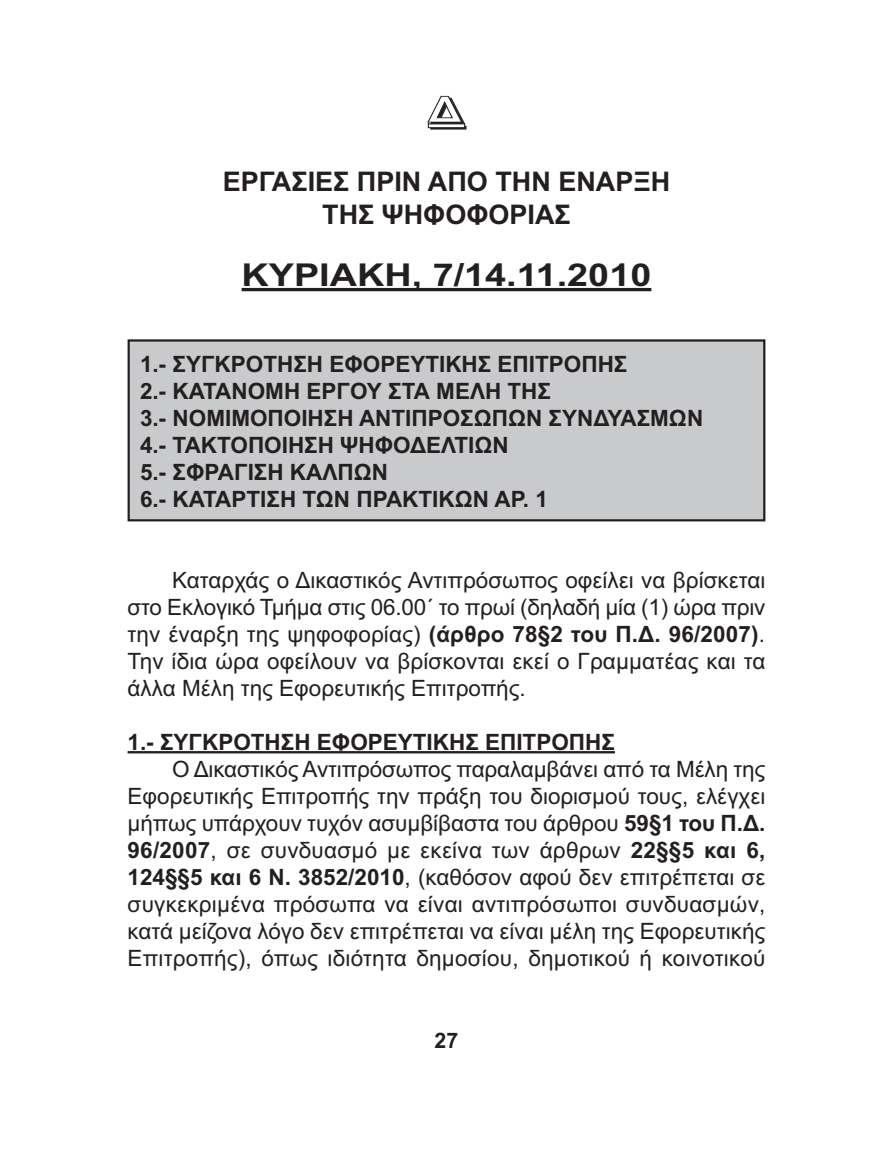
<style>
.page{position:relative;width:893px;height:1149px;background:#fff}
.page>*{position:absolute;margin:0;border:0;box-sizing:border-box;transform-origin:0 0}
.t1{font:700 36px "Arial";color:#fff;scale:1.3 1}
.t2{font:700 31.5px "Arial";color:#231f20;scale:1.2 1}
.t3{font:700 27px/32.4px "Arial";color:#231f20;text-align:center}
.t4{font:22.5px/27px "Arial";letter-spacing:.005em;color:#231f20;text-align:justify}
.t5{font:700 22.5px/27px "Arial";color:#231f20}
.t6{font:700 21.38px "Arial";color:#231f20}
.s1{font-weight:700}
</style>
<div class="page">
<div style="left:130px;top:341px;width:633px;height:178px;background:#c9cacc"></div>
<div style="left:128px;top:339px;width:637px;height:182px;border:2px solid #231f20"></div>
<hr style="left:430px;top:126px;width:36px;height:3px;background:#231f20">
<div style="left:428px;top:124px;width:37px;height:4px;border:1px solid #231f20"></div>
<hr style="left:242px;top:288px;width:409px;height:3px;background:#231f20">
<hr style="left:128px;top:750px;width:487px;height:3px;background:#231f20">
<h1 class="t1" style="left:428px;top:89px;width:27px">∆</h1>
<p class="t3" style="left:223px;top:165px;width:449px">ΕΡΓΑΣΙΕΣ ΠΡΙΝ ΑΠΟ ΤΗΝ ΕΝΑΡΞΗ<br>ΤΗΣ ΨΗΦΟΦΟΡΙΑΣ</p>
<h2 class="t2" style="left:242px;top:257px;width:343px">ΚΥΡΙΑΚΗ, 7/14.11.2010</h2>
<p class="t5" style="left:140px;top:350px;width:565px">1.- ΣΥΓΚΡΟΤΗΣΗ ΕΦΟΡΕΥΤΙΚΗΣ ΕΠΙΤΡΟΠΗΣ<br>2.- ΚΑΤΑΝΟΜΗ ΕΡΓΟΥ ΣΤΑ ΜΕΛΗ ΤΗΣ<br>3.- ΝΟΜΙΜΟΠΟΙΗΣΗ ΑΝΤΙΠΡΟΣΩΠΩΝ ΣΥΝ∆ΥΑΣΜΩΝ<br>4.- ΤΑΚΤΟΠΟΙΗΣΗ ΨΗΦΟ∆ΕΛΤΙΩΝ<br>5.- ΣΦΡΑΓΙΣΗ ΚΑΛΠΩΝ<br>6.- ΚΑΤΑΡΤΙΣΗ ΤΩΝ ΠΡΑΚΤΙΚΩΝ ΑΡ. 1</p>
<p class="t4" style="left:128px;top:566px;width:639px;text-indent:45px">Καταρχάς ο ∆ικαστικός Αντιπρόσωπος οφείλει να βρίσκεται στο Εκλογικό Τµήµα στις 06.00΄ το πρωί (δηλαδή µία (1) ώρα πριν την έναρξη της ψηφοφορίας) <span class="s1">(άρθρο 78§2 του Π.∆. 96/2007)</span>.<br>Την ίδια ώρα οφείλουν να βρίσκονται εκεί ο Γραµµατέας και τα άλλα Μέλη της Εφορευτικής Επιτροπής.</p>
<p class="t5" style="left:128px;top:728px;width:489px">1.- ΣΥΓΚΡΟΤΗΣΗ ΕΦΟΡΕΥΤΙΚΗΣ ΕΠΙΤΡΟΠΗΣ</p>
<p class="t4" style="left:128px;top:755px;width:639px;text-indent:45px">Ο ∆ικαστικός Αντιπρόσωπος παραλαµβάνει από τα Μέλη της Εφορευτικής Επιτροπής την πράξη του διορισµού τους, ελέγχει µήπως υπάρχουν τυχόν ασυµβίβαστα του άρθρου <span class="s1">59§1 του Π.∆.<br>96/2007</span>, σε συνδυασµό µε εκείνα των άρθρων <span class="s1">22§§5 και 6, 124§§5 και 6 Ν. 3852/2010</span>, (καθόσον αφού δεν επιτρέπεται σε συγκεκριµένα πρόσωπα να είναι αντιπρόσωποι συνδυασµών, κατά µείζονα λόγο δεν επιτρέπεται να είναι µέλη της Εφορευτικής Επιτροπής), όπως ιδιότητα δηµοσίου, δηµοτικού ή κοινοτικού</p>
<p class="t6" style="left:435px;top:1027px;width:25px">27</p>
</div>
